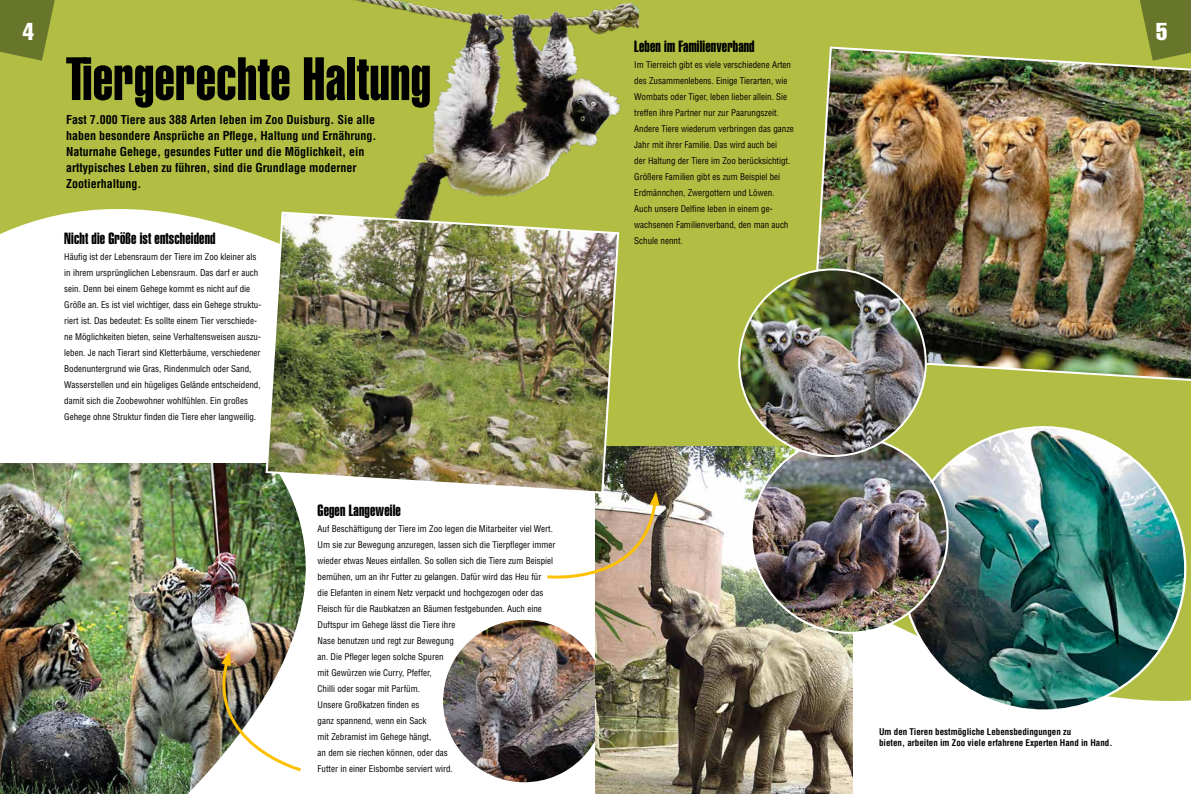
<style>
.page{position:relative;width:1191px;height:794px;background:#fff}
.page>*{position:absolute;margin:0;border:0;box-sizing:border-box;transform-origin:0 0}
.t1{font:60px "Helvetica Extra Compressed";letter-spacing:.01em;color:#000}
.t2{font:extra-condensed 24px "Helvetica";color:#fff}
.t3{font:16px "Helvetica Extra Compressed";letter-spacing:.01em;color:#000}
.t4{font:700 condensed 12px/16px "Helvetica";color:#000}
.t5{font:condensed 9px/16px "Helvetica";color:#000}
.t6{font:700 condensed 9px/11px "Helvetica";color:#000}
</style>
<div class="page">
<img style="left:0;top:767px;width:207px;height:27px">
<img style="left:442px;top:619px;width:164px;height:164px;border-radius:82px">
<img style="left:0;top:0;width:1191px;height:767px">
<img style="left:595px;top:446px;width:257px;height:348px">
<img style="left:810px;top:45px;width:381px;height:339px">
<img style="left:287px;top:0;width:351px;height:277px">
<svg style="left:0;top:0;width:55px;height:61px;background:#75822f"></svg>
<img style="left:1035px;top:0;width:156px;height:216px">
<img style="left:264px;top:210px;width:356px;height:285px">
<img style="left:902px;top:427px;width:283px;height:283px;border-radius:142px">
<img style="left:751px;top:437px;width:196px;height:196px;border-radius:98px">
<svg style="left:544px;top:491px;width:115px;height:95px"></svg>
<img style="left:739px;top:269px;width:186px;height:187px;border-radius:93px">
<img style="left:204px;top:651px;width:99px;height:122px">
<h2 class="t2" style="left:23px;top:16px;width:13px">4</h2>
<h2 class="t2" style="left:1156px;top:16px;width:13px">5</h2>
<h3 class="t3" style="left:634px;top:37px;width:122px">Leben im Familienverband</h3>
<p class="t5" style="left:634px;top:57px;width:161px">Im Tierreich gibt es viele verschiedene Arten des Zusammenlebens. Einige Tierarten, wie Wombats oder Tiger, leben lieber allein. Sie treffen ihre Partner nur zur Paarungszeit.<br>Andere Tiere wiederum verbringen das ganze Jahr mit ihrer Familie. Das wird auch bei<br>der Haltung der Tiere im Zoo berücksichtigt.<br>Größere Familien gibt es zum Beispiel bei Erdmännchen, Zwergottern und Löwen.<br>Auch unsere Delfine leben in einem ge&shy;wachsenen Familienverband, den man auch Schule nennt.</p>
<h1 class="t1" style="left:66px;top:43px;width:366px">Tiergerechte Haltung</h1>
<p class="t4" style="left:66px;top:112px;width:312px">Fast 7.000 Tiere aus 388 Arten leben im Zoo Duisburg. Sie alle haben besondere Ansprüche an Pflege, Haltung und Ernährung.<br>Naturnahe Gehege, gesundes Futter und die Möglichkeit, ein arttypisches Leben zu führen, sind die Grundlage moderner Zootierhaltung.</p>
<h3 class="t3" style="left:64px;top:229px;width:153px">Nicht die Größe ist entscheidend</h3>
<p class="t5" style="left:64px;top:249px;width:198px">Häufig ist der Lebensraum der Tiere im Zoo kleiner als in ihrem ursprünglichen Lebensraum. Das darf er auch sein. Denn bei einem Gehege kommt es nicht auf die Größe an. Es ist viel wichtiger, dass ein Gehege struktu&shy;riert ist. Das bedeutet: Es sollte einem Tier verschiede&shy;ne Möglichkeiten bieten, seine Verhaltensweisen auszu&shy;leben. Je nach Tierart sind Kletterbäume, verschiedener Bodenuntergrund wie Gras, Rindenmulch oder Sand, Wasserstellen und ein hügeliges Gelände entscheidend, damit sich die Zoobewohner wohlfühlen. Ein großes Gehege ohne Struktur finden die Tiere eher langweilig.</p>
<h3 class="t3" style="left:317px;top:501px;width:85px">Gegen Langeweile</h3>
<p class="t5" style="left:317px;top:521px;width:239px">Auf Beschäftigung der Tiere im Zoo legen die Mitarbeiter viel Wert.<br>Um sie zur Bewegung anzuregen, lassen sich die Tierpfleger immer wieder etwas Neues einfallen. So sollen sich die Tiere zum Beispiel bemühen, um an ihr Futter zu gelangen. Dafür wird das Heu für<br>die Elefanten in einem Netz verpackt und hochgezogen oder das Fleisch für die Raubkatzen an Bäumen festgebunden. Auch eine Duftspur im Gehege lässt die Tiere ihre<br>Nase benutzen und regt zur Bewegung<br>an. Die Pfleger legen solche Spuren<br>mit Gewürzen wie Curry, Pfeffer,<br>Chilli oder sogar mit Parfüm.<br>Unsere Großkatzen finden es<br>ganz spannend, wenn ein Sack<br>mit Zebramist im Gehege hängt,<br>an dem sie riechen können, oder das<br>Futter in einer Eisbombe serviert wird.</p>
<p class="t6" style="left:879px;top:726px;width:235px">Um den Tieren bestmögliche Lebensbedingungen zu<br>bieten, arbeiten im Zoo viele erfahrene Experten Hand in Hand.</p>
</div>
